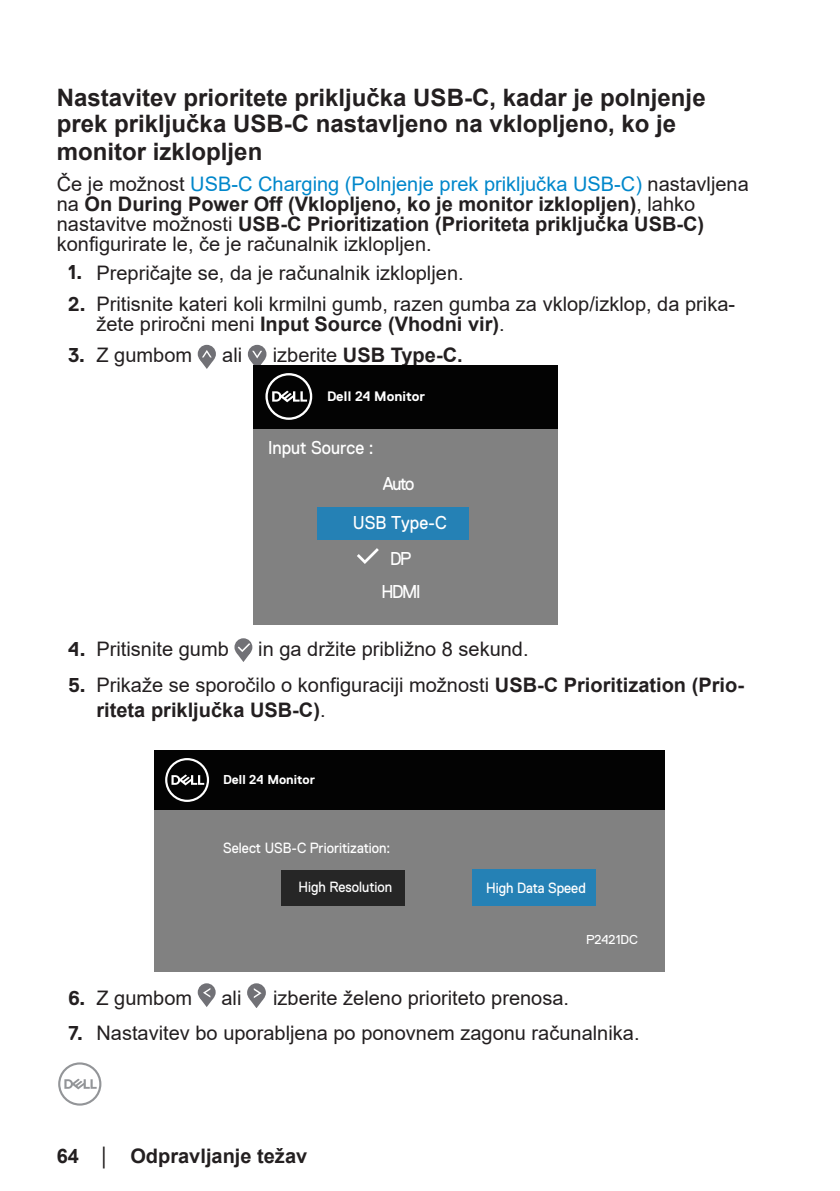
<style>
.page{position:relative;width:840px;height:1191px;background:#fff}
.page>*{position:absolute;margin:0;border:0;box-sizing:border-box;transform-origin:0 0}
.Head2{font:700 24px/27px "Arial";color:#231f20}
.Paragraph{font:700 20px/20px "Arial";color:#231f20}
.t1{font:20px/20px "Arial";color:#231f20}
.t2{font:18.6px/39.6px "Dell Replica";color:#fff;text-align:center;scale:.92 1}
.t3{font:14.8px "Dell Replica";color:#fff;scale:.92 1}
.t4{font:700 13.8px "Dell Replica";color:#fff}
.t5{font:700 12.8px "Dell Replica";color:#fff}
.t6{font:12.8px "Dell Replica";color:#fff}
.s1{font-weight:400}
.s2{font-weight:400;color:#0087cb}
.s3{font-family:"Dell Replica";font-weight:700}
.s4{font-weight:700}
.s5{font-family:"Dell Replica"}
.s6{font-weight:400;font-size:18px}
</style>
<div class="page">
<svg style="left:58px;top:1062px;width:43px;height:43px"></svg>
<div style="left:198px;top:345px;width:18px;height:18px;background:#717176;border-radius:50%"></div>
<svg style="left:200px;top:350px;width:14px;height:19px"></svg>
<div style="left:248px;top:345px;width:18px;height:18px;background:#717176;border-radius:50%"></div>
<div style="left:253px;top:396px;width:304px;height:228px;background:#818181"></div>
<div style="left:253px;top:365px;width:304px;height:63px;background:#030303"></div>
<svg style="left:250px;top:351px;width:62px;height:69px"></svg>
<div style="left:317px;top:507px;width:151px;height:32px;background:#2581b5"></div>
<svg style="left:357px;top:548px;width:22px;height:16px"></svg>
<svg style="left:234px;top:638px;width:18px;height:18px"></svg>
<svg style="left:236px;top:641px;width:16px;height:21px"></svg>
<div style="left:153px;top:780px;width:511px;height:191px;background:#818181"></div>
<div style="left:154px;top:750px;width:510px;height:59px;background:#030303"></div>
<svg style="left:165px;top:758px;width:44px;height:44px"></svg>
<div style="left:281px;top:869px;width:123px;height:36px;background:#262626"></div>
<div style="left:472px;top:869px;width:123px;height:37px;background:#2581b5"></div>
<div style="left:198px;top:983px;width:17px;height:18px;background:#717176;border-radius:50%"></div>
<svg style="left:200px;top:988px;width:13px;height:19px"></svg>
<svg style="left:247px;top:983px;width:19px;height:19px"></svg>
<svg style="left:249px;top:988px;width:14px;height:19px"></svg>
<p class="Head2" style="left:57px;top:84px;width:650px">Nastavitev prioritete priključka USB-C, kadar je polnjenje prek priključka USB-C nastavljeno na vklopljeno, ko je monitor izklopljen</p>
<p class="Paragraph" style="left:57px;top:174px;width:693px"><span class="s1">Če je možnost</span> <span class="s2">USB-C Charging (Polnjenje prek priključka USB-C)</span> <span class="s1">nastavljena na</span> On During Power Off (Vklopljeno, ko je monitor izklopljen)<span class="s1">, lahko nastavitve možnosti</span> USB-C Prioritization (Prioriteta priključka USB-C) <span class="s1">konfigurirate le, če je računalnik izklopljen.</span></p>
<p class="t1" style="left:68px;top:262px;width:397px"><span class="s3">1.</span> Prepričajte se, da je računalnik izklopljen.</p>
<p class="t1" style="left:96px;top:294px;width:640px;text-indent:-28px"><span class="s3">2.</span> Pritisnite kateri koli krmilni gumb, razen gumba za vklop/izklop, da prika&shy;žete priročni meni <span class="s4">Input Source (Vhodni vir)</span>.</p>
<p class="t1" style="left:68px;top:345px;width:125px"><span class="s3">3.</span> Z gumbom</p>
<p class="t1" style="left:222px;top:345px;width:21px">ali</p>
<p class="Paragraph" style="left:273px;top:345px;width:191px"><span class="s1">izberite</span> USB Type-C.</p>
<p class="t4" style="left:327px;top:388px;width:99px">Dell 24 Monitor</p>
<p class="t2" style="left:268px;top:427px;width:116px">Input Source :</p>
<p class="t2" style="left:353px;top:463px;width:104px">Auto<br>USB Type-C</p>
<p class="t2" style="left:381px;top:542px;width:44px;line-height:32.6px">DP<br>HDMI</p>
<p class="t1" style="left:68px;top:639px;width:162px"><span class="s3">4.</span> Pritisnite gumb</p>
<p class="t1" style="left:258px;top:639px;width:272px">in ga držite približno 8 sekund.</p>
<p class="Paragraph" style="left:96px;top:673px;width:648px;line-height:24px;text-indent:-28px"><span class="s5">5.</span> <span class="s1">Prikaže se sporočilo o konfiguraciji možnosti</span> USB-C Prioritization (Prio&shy;riteta priključka USB-C)<span class="s1">.</span></p>
<p class="t5" style="left:223px;top:772px;width:93px">Dell 24 Monitor</p>
<p class="t3" style="left:223px;top:839px;width:183px">Select USB-C Prioritization:</p>
<p class="t3" style="left:298px;top:879px;width:103px">High Resolution</p>
<p class="t3" style="left:486px;top:880px;width:110px">High Data Speed</p>
<p class="t6" style="left:585px;top:932px;width:54px">P2421DC</p>
<p class="t1" style="left:68px;top:987px;width:125px"><span class="s3">6.</span> Z gumbom</p>
<p class="t1" style="left:221px;top:987px;width:21px">ali</p>
<p class="t1" style="left:273px;top:987px;width:297px">izberite želeno prioriteto prenosa.</p>
<p class="t1" style="left:68px;top:1023px;width:572px"><span class="s3">7.</span> Nastavitev bo uporabljena po ponovnem zagonu računalnika.</p>
<p class="Paragraph" style="left:57px;top:1145px;width:252px">64 <span class="s6">│</span> Odpravljanje težav</p>
</div>
